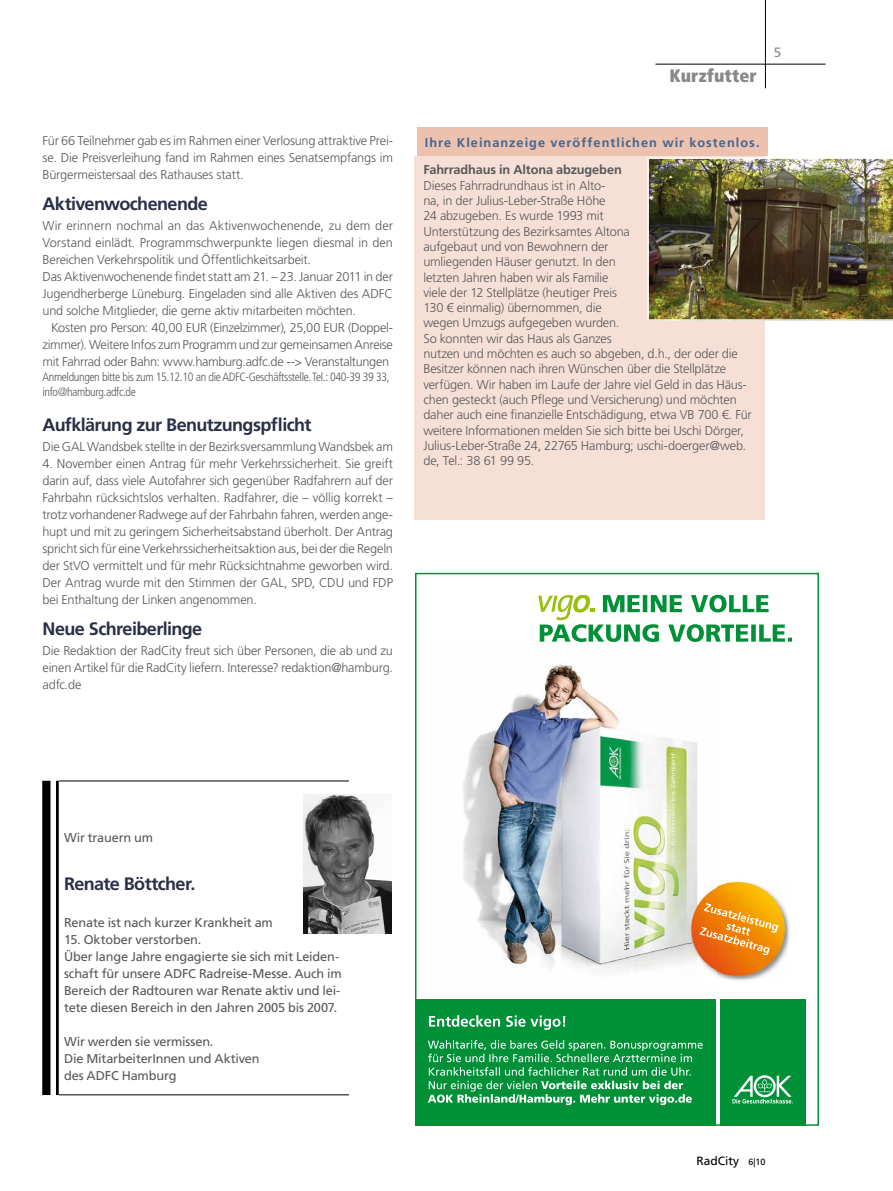
<style>
.page{position:relative;width:893px;height:1191px;background:#fff}
.page>*{position:absolute;margin:0;border:0;box-sizing:border-box;transform-origin:0 0}
.t1{font:700 18px "Frutiger LT";letter-spacing:-.035em;color:#292f46}
.t2{font:900 condensed 18px "Frutiger LT";letter-spacing:.005em;color:#87888a}
.t3{font:13.5px "Frutiger LT";color:#87888a}
.t4{font:300 12.75px/17px "Frutiger LT";letter-spacing:-.015em;color:#58585a;text-align:justify}
.t5{font:12.75px/17px "Frutiger LT";letter-spacing:-.015em;color:#58585a}
.t6{font:700 12.75px "Frutiger LT";letter-spacing:.08em;color:#446591}
.t7{font:700 12.75px "Frutiger LT";letter-spacing:-.01em;color:#58585a}
.t8{font:300 condensed 12px/15px "Frutiger LT";letter-spacing:-.03em;color:#58585a}
.t9{font:12px "Frutiger LT";color:#000}
.s1{font-size:9px}
</style>
<div class="page">
<div style="left:415px;top:156px;width:350px;height:364px;background:#f6e0d6"></div>
<div style="left:417px;top:128px;width:350px;height:28px;background:#ecc1ad"></div>
<img style="left:647px;top:157px;width:246px;height:164px">
<hr style="left:56px;top:780px;width:3px;height:315px;background:#000">
<div style="left:42px;top:780px;width:8px;height:315px;background:#000"></div>
<hr style="left:59px;top:780px;width:290px;height:1px;background:#000">
<hr style="left:59px;top:1094px;width:290px;height:1px;background:#000">
<img style="left:463px;top:664px;width:253px;height:342px">
<div style="left:415px;top:999px;width:300px;height:126px;background:#009037"></div>
<div style="left:720px;top:999px;width:85px;height:126px;background:#009037"></div>
<svg style="left:732px;top:1075px;width:61px;height:28px"></svg>
<img style="left:688px;top:915px;width:102px;height:68px">
<img style="left:688px;top:879px;width:99px;height:99px">
<svg style="left:538px;top:595px;width:254px;height:47px"></svg>
<svg style="left:699px;top:903px;width:79px;height:52px;background:#f19526"></svg>
<svg style="left:429px;top:1015px;width:136px;height:15px"></svg>
<svg style="left:428px;top:1040px;width:275px;height:65px"></svg>
<img style="left:304px;top:794px;width:87px;height:140px">
<hr style="left:655px;top:64px;width:170px;height:1px;background:#000">
<hr style="left:765px;top:0;width:1px;height:88px;background:#000">
<p class="t4" style="left:43px;top:132px;width:352px">Für 66 Teilnehmer gab es im Rahmen einer Verlosung attraktive Prei&shy;se. Die Preisverleihung fand im Rahmen eines Senatsempfangs im Bürgermeistersaal des Rathauses statt.</p>
<h1 class="t1" style="left:43px;top:193px;width:167px">Aktivenwochenende</h1>
<p class="t4" style="left:43px;top:217px;width:352px;text-align:left">Wir erinnern nochmal an das Aktivenwochenende, zu dem der Vorstand einlädt. Programmschwerpunkte liegen diesmal in den Bereichen Verkehrspolitik und Öffentlichkeitsarbeit.<br>Das Aktivenwochenende findet statt am 21. – 23. Januar 2011 in der Jugendherberge Lüneburg. Eingeladen sind alle Aktiven des ADFC und solche Mitglieder, die gerne aktiv mitarbeiten möchten.</p>
<p class="t4" style="left:43px;top:319px;width:352px;text-indent:9px">Kosten pro Person: 40,00 EUR (Einzelzimmer), 25,00 EUR (Doppel&shy;zimmer). Weitere Infos zum Programm und zur gemeinsamen Anreise mit Fahrrad oder Bahn: www.hamburg.adfc.de --&gt; Veranstaltungen</p>
<p class="t8" style="left:43px;top:369px;width:349px">Anmeldungen bitte bis zum 15.12.10 an die ADFC-Geschäftsstelle. Tel.: 040-39 39 33, info@hamburg.adfc.de</p>
<h1 class="t1" style="left:43px;top:414px;width:270px">Aufklärung zur Benutzungspflicht</h1>
<p class="t4" style="left:43px;top:438px;width:352px">Die GAL Wandsbek stellte in der Bezirksversammlung Wandsbek am</p>
<p class="t4" style="left:43px;top:455px;width:352px">4. November einen Antrag für mehr Verkehrssicherheit. Sie greift darin auf, dass viele Autofahrer sich gegenüber Radfahrern auf der Fahrbahn rücksichtslos verhalten. Radfahrer, die – völlig korrekt – trotz vorhandener Radwege auf der Fahrbahn fahren, werden ange&shy;hupt und mit zu geringem Sicherheitsabstand überholt. Der Antrag spricht sich für eine Verkehrssicherheitsaktion aus, bei der die Regeln der StVO vermittelt und für mehr Rücksichtnahme geworben wird.<br>Der Antrag wurde mit den Stimmen der GAL, SPD, CDU und FDP bei Enthaltung der Linken angenommen.</p>
<h1 class="t1" style="left:43px;top:618px;width:161px">Neue Schreiberlinge</h1>
<p class="t4" style="left:43px;top:642px;width:352px">Die Redaktion der RadCity freut sich über Personen, die ab und zu einen Artikel für die RadCity liefern. Interesse? redaktion@hamburg. adfc.de</p>
<h1 class="t2" style="left:669px;top:65px;width:89px">Kurzfutter</h1>
<p class="t3" style="left:774px;top:44px;width:9px">5</p>
<p class="t6" style="left:425px;top:135px;width:336px">Ihre Kleinanzeige veröffentlichen wir kostenlos.</p>
<p class="t7" style="left:423px;top:162px;width:200px">Fahrradhaus in Altona abzugeben</p>
<p class="t4" style="left:423px;top:178px;width:330px;line-height:15.3px;text-align:left">Dieses Fahrradrundhaus ist in Alto-<br>na, in der Julius-Leber-Straße Höhe<br>24 abzugeben. Es wurde 1993 mit<br>Unterstützung des Bezirksamtes Altona<br>aufgebaut und von Bewohnern der<br>umliegenden Häuser genutzt. In den<br>letzten Jahren haben wir als Familie<br>viele der 12 Stellplätze (heutiger Preis<br>130 € einmalig) übernommen, die<br>wegen Umzugs aufgegeben wurden.<br>So konnten wir das Haus als Ganzes<br>nutzen und möchten es auch so abgeben, d.h., der oder die Besitzer können nach ihren Wünschen über die Stellplätze verfügen. Wir haben im Laufe der Jahre viel Geld in das Häus&shy;chen gesteckt (auch Pflege und Versicherung) und möchten daher auch eine finanzielle Entschädigung, etwa VB 700 €. Für weitere Informationen melden Sie sich bitte bei Uschi Dörger, Julius-Leber-Straße 24, 22765 Hamburg; uschi-doerger@web. de, Tel.: 38 61 99 95.</p>
<p class="t5" style="left:64px;top:829px;width:90px">Wir trauern um</p>
<h1 class="t1" style="left:64px;top:873px;width:133px">Renate Böttcher.</h1>
<p class="t5" style="left:64px;top:914px;width:210px">Renate ist nach kurzer Krankheit am</p>
<p class="t5" style="left:64px;top:931px;width:279px">15. Oktober verstorben.<br>Über lange Jahre engagierte sie sich mit Leiden&shy;schaft für unsere ADFC Radreise-Messe. Auch im Bereich der Radtouren war Renate aktiv und lei&shy;tete diesen Bereich in den Jahren 2005 bis 2007.</p>
<p class="t5" style="left:64px;top:1033px;width:197px">Wir werden sie vermissen.<br>Die MitarbeiterInnen und Aktiven des ADFC Hamburg</p>
<p class="t9" style="left:696px;top:1154px;width:71px">RadCity <span class="s1">6|10</span></p>
</div>
